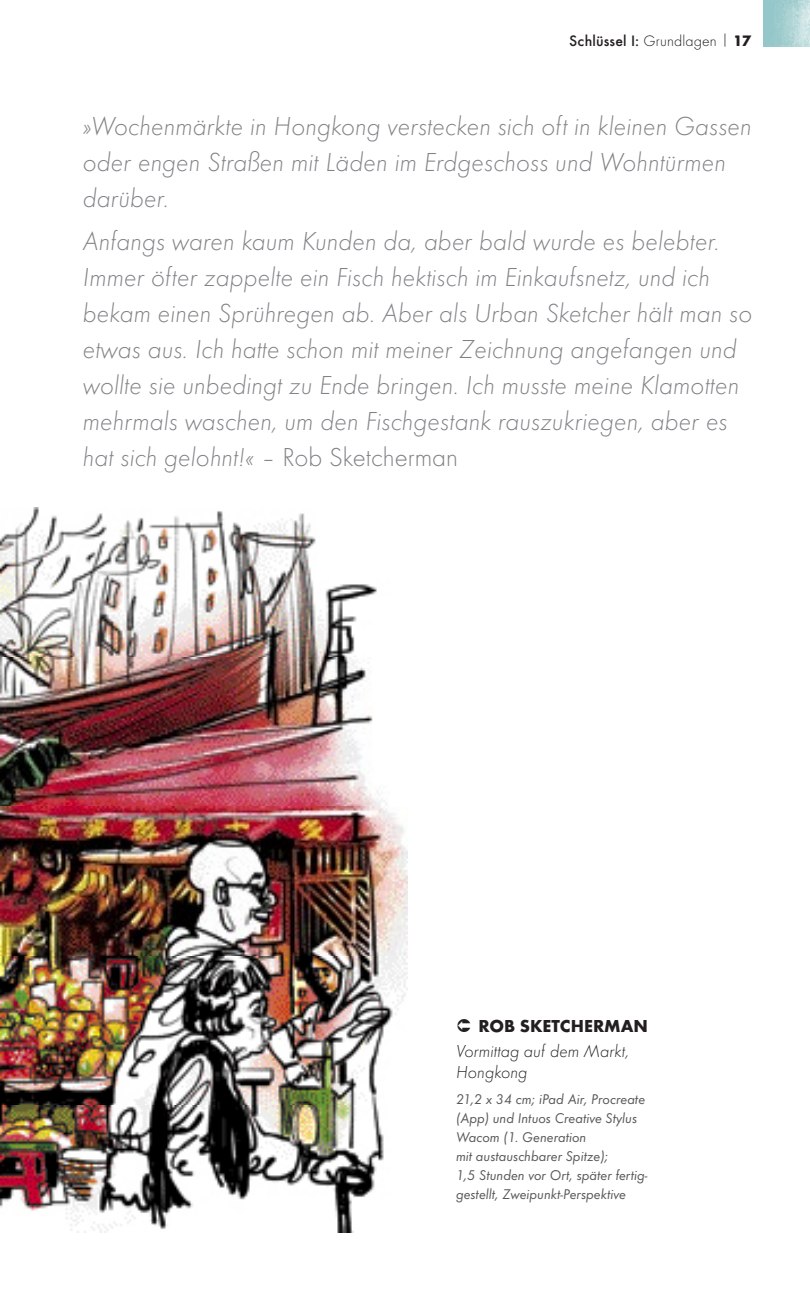
<style>
.page{position:relative;width:810px;height:1296px;background:#fff}
.page>*{position:absolute;margin:0;border:0;box-sizing:border-box;transform-origin:0 0}
.QUOTE{font:italic 300 27px/36px "Futura T";color:#808285}
.Caption_Txt_Italic{font:italic 300 18px/21.4px "Futura T";color:#231f20}
.t1{font:700 18px "Futura T";color:#231f20}
.RUNNING_HEAD{font:500 15.75px "Futura T";letter-spacing:.01em;color:#231f20}
.Caption_spec_Txt{font:italic 14.62px/19.1px "Futura T";color:#57585a}
.s1{font-weight:300}
.s2{font-weight:700}
.s3{font-style:normal}
</style>
<div class="page">
<img style="left:763px;top:0;width:47px;height:47px">
<img style="left:0;top:508px;width:408px;height:724px">
<p class="RUNNING_HEAD" style="left:569px;top:31px;width:183px">Schlüssel I: <span class="s1">Grundlagen |</span> <span class="s2">17</span></p>
<p class="QUOTE" style="left:83px;top:108px;width:671px">»Wochenmärkte in Hongkong verstecken sich oft in kleinen Gassen oder engen Straßen mit Läden im Erdgeschoss und Wohntürmen darüber.</p>
<p class="QUOTE" style="left:83px;top:223px;width:671px">Anfangs waren kaum Kunden da, aber bald wurde es belebter.<br>Immer öfter zappelte ein Fisch hektisch im Einkaufsnetz, und ich bekam einen Sprühregen ab. Aber als Urban Sketcher hält man so etwas aus. Ich hatte schon mit meiner Zeichnung angefangen und wollte sie unbedingt zu Ende bringen. Ich musste meine Klamotten mehrmals waschen, um den Fischgestank rauszukriegen, aber es hat sich gelohnt!« <span class="s3">– Rob Sketcherman</span></p>
<p class="t1" style="left:478px;top:1016px;width:171px">ROB SKETCHERMAN</p>
<p class="Caption_Txt_Italic" style="left:456px;top:1040px;width:175px">Vormittag auf dem Markt,<br>Hongkong</p>
<p class="Caption_spec_Txt" style="left:456px;top:1089px;width:193px">21,2 x 34 cm; iPad Air, Procreate (App) und Intuos Creative Stylus<br>Wacom (1. Generation<br>mit austauschbarer Spitze);<br>1,5 Stunden vor Ort, später fertig&shy;gestellt, Zweipunkt-Perspektive</p>
</div>
